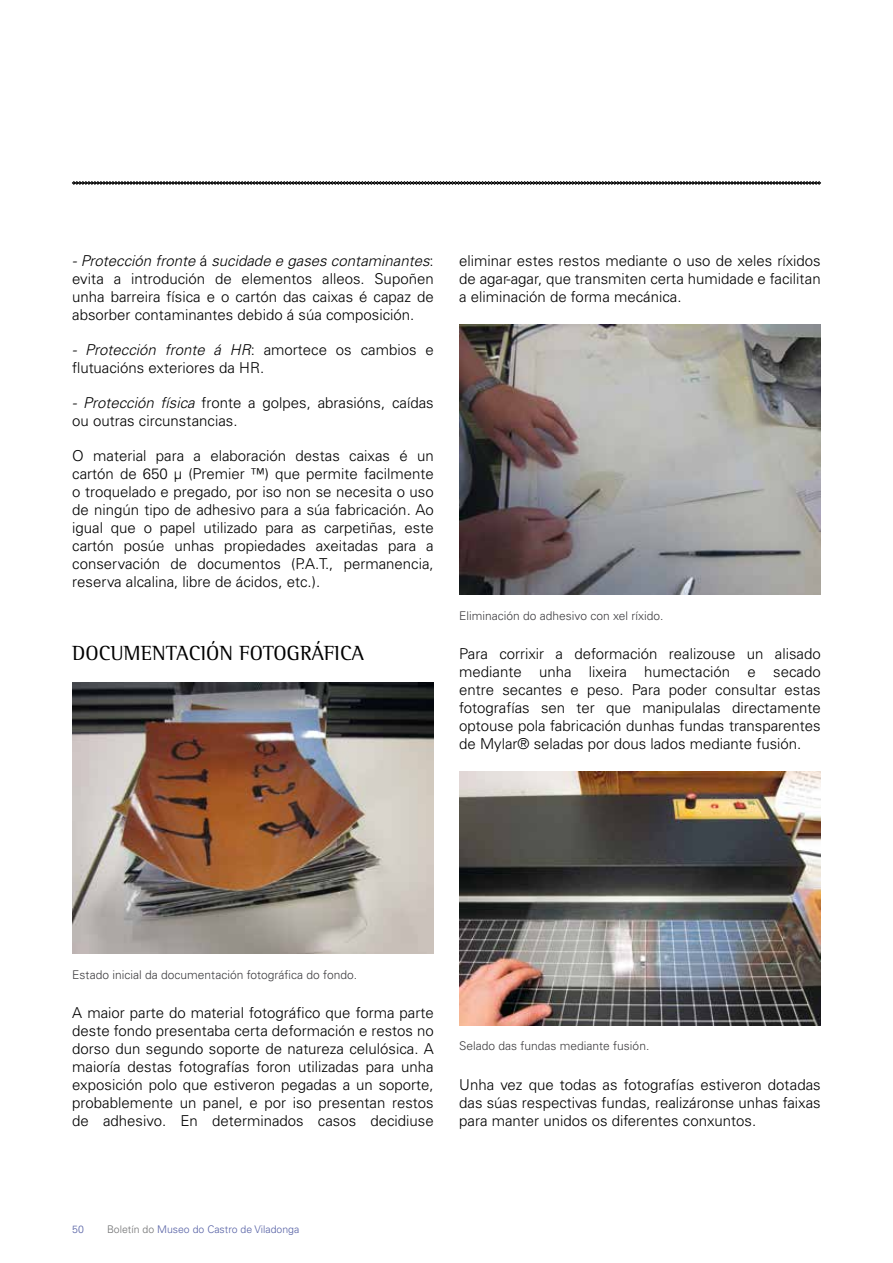
<style>
.page{position:relative;width:893px;height:1263px;background:#fff}
.page>*{position:absolute;margin:0;border:0;box-sizing:border-box;transform-origin:0 0}
.t1{font:21px "Rotis Semi Serif";color:#000}
.t2{font:300 15px/18px "Univers LT Std";color:#000;text-align:justify}
.t3{font:300 12px "Univers LT Std";color:#3e3d40}
.t4{font:300 10.5px "Univers LT Std";color:#5560a4}
.s1{font-style:italic}
.s2{color:#707172}
</style>
<div class="page">
<svg style="left:72px;top:181px;width:749px;height:4px;background:#616161"></svg>
<img style="left:72px;top:683px;width:362px;height:271px">
<img style="left:459px;top:325px;width:362px;height:270px">
<img style="left:459px;top:772px;width:362px;height:253px">
<p class="t2" style="left:72px;top:252px;width:363px"><span class="s1">- Protección fronte</span> á <span class="s1">sucidade e gases contaminantes</span>: evita a introdución de elementos alleos. Supoñen unha barreira física e o cartón das caixas é capaz de absorber contaminantes debido á súa composición.</p>
<p class="t2" style="left:72px;top:341px;width:363px"><span class="s1">- Protección fronte á HR</span>: amortece os cambios e flutuacións exteriores da HR.</p>
<p class="t2" style="left:72px;top:394px;width:363px"><span class="s1">- Protección física</span> fronte a golpes, abrasións, caídas ou outras circunstancias.</p>
<p class="t2" style="left:72px;top:447px;width:363px">O material para a elaboración destas caixas é un cartón de 650 µ (Premier ™) que permite facilmente o troquelado e pregado, por iso non se necesita o uso de ningún tipo de adhesivo para a súa fabricación. Ao igual que o papel utilizado para as carpetiñas, este cartón posúe unhas propiedades axeitadas para a conservación de documentos (P.A.T., permanencia, reserva alcalina, libre de ácidos, etc.).</p>
<h1 class="t1" style="left:72px;top:641px;width:293px">DOCUMENTACIÓN FOTOGRÁFICA</h1>
<p class="t2" style="left:459px;top:252px;width:363px">eliminar estes restos mediante o uso de xeles ríxidos de agar-agar, que transmiten certa humidade e facilitan a eliminación de forma mecánica.</p>
<p class="t3" style="left:459px;top:608px;width:206px">Eliminación do adhesivo con xel ríxido.</p>
<p class="t2" style="left:459px;top:645px;width:363px">Para corrixir a deformación realizouse un alisado mediante unha lixeira humectación e secado entre secantes e peso. Para poder consultar estas fotografías sen ter que manipulalas directamente optouse pola fabricación dunhas fundas transparentes de Mylar® seladas por dous lados mediante fusión.</p>
<p class="t3" style="left:72px;top:967px;width:286px">Estado inicial da documentación fotográfica do fondo.</p>
<p class="t2" style="left:72px;top:1004px;width:363px">A maior parte do material fotográfico que forma parte deste fondo presentaba certa deformación e restos no dorso dun segundo soporte de natureza celulósica. A maioría destas fotografías foron utilizadas para unha exposición polo que estiveron pegadas a un soporte, probablemente un panel, e por iso presentan restos de adhesivo. En determinados casos decidiuse</p>
<p class="t3" style="left:459px;top:1039px;width:192px">Selado das fundas mediante fusión.</p>
<p class="t2" style="left:459px;top:1075px;width:363px">Unha vez que todas as fotografías estiveron dotadas das súas respectivas fundas, realizáronse unhas faixas para manter unidos os diferentes conxuntos.</p>
<p class="t4" style="left:72px;top:1223px;width:13px">50</p>
<p class="t4" style="left:107px;top:1223px;width:194px"><span class="s2">Boletín do</span> Museo do Castro de Viladonga</p>
</div>
